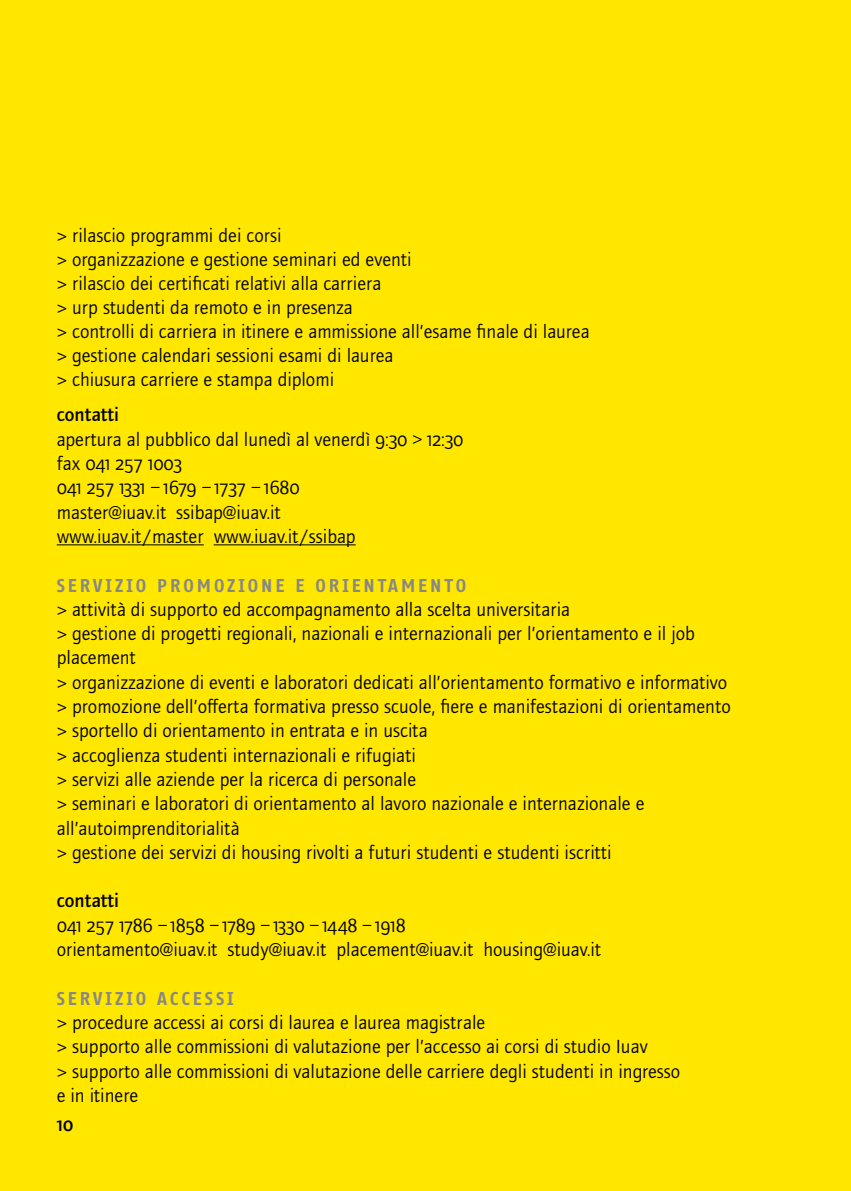
<style>
.page{position:relative;width:851px;height:1191px;background:#fff}
.page>*{position:absolute;margin:0;border:0;box-sizing:border-box;transform-origin:0 0}
.t1{font:19.8px/24.2px "Foundry Journal OT2";color:#000}
.t2{font:19.8px/24px "Foundry Journal OT2";color:#010202}
.t3{font:19.8px/24.4px "Foundry Journal Sc";color:#010202}
.t4{font:19.8px "Foundry Journal Sc";color:#000}
.t5{font:500 19.8px "Foundry Journal OT2";color:#000}
.t6{font:500 19.8px "Foundry Journal Sc";color:#000}
.t7{font:700 18px "Fago Corr Sans Pro";letter-spacing:.16em;color:#878787}
.s1{font-weight:500}
.s2{font-family:"Foundry Journal Sc"}
.s3{font-family:"Foundry Journal OT2"}
</style>
<div class="page">
<div style="left:0;top:0;width:850px;height:1191px;background:#ffe700"></div>
<svg style="left:850px;top:0;width:1px;height:1191px"></svg>
<hr style="left:57px;top:544px;width:147px;height:1px;background:#010202">
<hr style="left:214px;top:544px;width:141px;height:1px;background:#010202">
<p class="t2" style="left:57px;top:222px;width:534px">&gt; rilascio programmi dei corsi<br>&gt; organizzazione e gestione seminari ed eventi<br>&gt; rilascio dei certificati relativi alla carriera<br>&gt; urp studenti da remoto e in presenza<br>&gt; controlli di carriera in itinere e ammissione all’esame finale di laurea &gt; gestione calendari sessioni esami di laurea<br>&gt; chiusura carriere e stampa diplomi</p>
<p class="t2" style="left:57px;top:401px;width:408px"><span class="s1">contatti<br></span>apertura al pubblico dal lunedì al venerdì <span class="s2">9:30 &gt; 12:30</span></p>
<p class="t3" style="left:57px;top:451px;width:244px"><span class="s3">fax</span> 041 257 1003<br>041 257 1331 – 1679 – 1737 – 1680</p>
<p class="t2" style="left:57px;top:498px;width:300px">master@iuav.it ssibap@iuav.it www.iuav.it/master www.iuav.it/ssibap</p>
<p class="t7" style="left:57px;top:574px;width:411px">SERVIZIO PROMOZIONE E ORIENTAMENTO</p>
<p class="t1" style="left:57px;top:596px;width:675px">&gt; attività di supporto ed accompagnamento alla scelta universitaria<br>&gt; gestione di progetti regionali, nazionali e internazionali per l’orientamento e il job placement<br>&gt; organizzazione di eventi e laboratori dedicati all’orientamento formativo e informativo &gt; promozione dell’offerta formativa presso scuole, fiere e manifestazioni di orientamento &gt; sportello di orientamento in entrata e in uscita<br>&gt; accoglienza studenti internazionali e rifugiati<br>&gt; servizi alle aziende per la ricerca di personale<br>&gt; seminari e laboratori di orientamento al lavoro nazionale e internazionale e all’autoimprenditorialità<br>&gt; gestione dei servizi di housing rivolti a futuri studenti e studenti iscritti</p>
<p class="t5" style="left:57px;top:886px;width:64px">contatti</p>
<p class="t4" style="left:57px;top:914px;width:350px">041 257 1786 – 1858 – 1789 – 1330 – 1448 – 1918</p>
<p class="t1" style="left:57px;top:936px;width:546px">orientamento@iuav.it study@iuav.it placement@iuav.it housing@iuav.it</p>
<p class="t7" style="left:57px;top:987px;width:178px">SERVIZIO ACCESSI</p>
<p class="t1" style="left:57px;top:1009px;width:625px">&gt; procedure accessi ai corsi di laurea e laurea magistrale<br>&gt; supporto alle commissioni di valutazione per l’accesso ai corsi di studio Iuav<br>&gt; supporto alle commissioni di valutazione delle carriere degli studenti in ingresso e in itinere</p>
<p class="t6" style="left:57px;top:1113px;width:18px">10</p>
</div>
